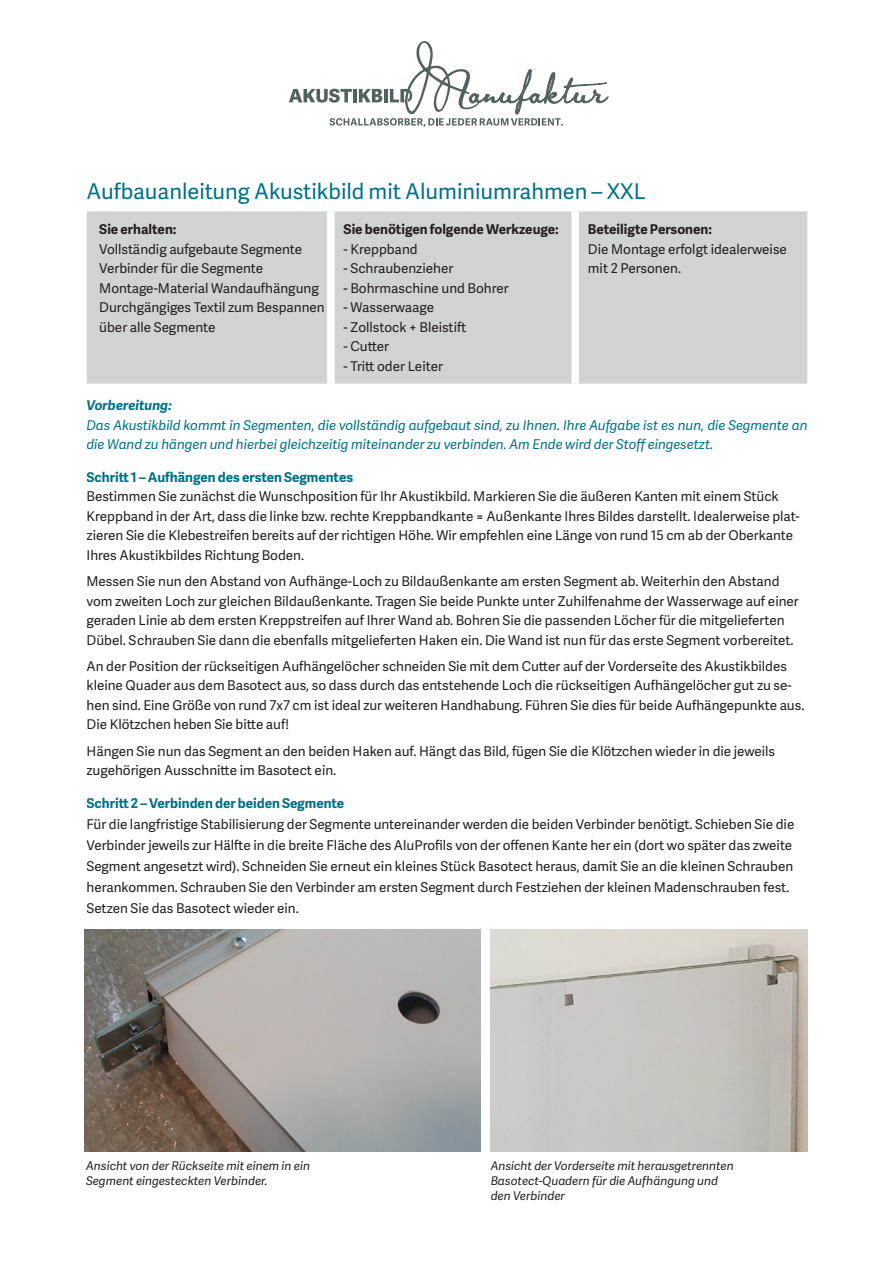
<style>
.page{position:relative;width:893px;height:1263px;background:#fff}
.page>*{position:absolute;margin:0;border:0;box-sizing:border-box;transform-origin:0 0}
.t1{font:21.75px "Adelle Sans";color:#007187}
.t2{font:13.5px/19.5px "Adelle Sans";color:#231f20}
.t3{font:italic 13.5px/19.5px "Adelle Sans";color:#007187}
.t4{font:700 13.5px "Adelle Sans";color:#007187}
.t5{font:700 13.5px "Adelle Sans";color:#231f20}
.t6{font:italic 700 13.5px "Adelle Sans";color:#007187}
.t7{font:italic 12px/15px "Adelle Sans";color:#231f20}
</style>
<div class="page">
<div style="left:88px;top:211px;width:718px;height:173px;background:#d1d2d4"></div>
<div style="left:327px;top:211px;width:8px;height:173px;background:#fff"></div>
<div style="left:571px;top:211px;width:8px;height:173px;background:#fff"></div>
<svg style="left:289px;top:41px;width:319px;height:86px"></svg>
<img style="left:85px;top:929px;width:395px;height:223px">
<img style="left:491px;top:929px;width:316px;height:223px">
<h1 class="t1" style="left:87px;top:175px;width:561px">Aufbauanleitung Akustikbild mit Aluminiumrahmen – XXL</h1>
<p class="t5" style="left:99px;top:220px;width:79px">Sie erhalten:</p>
<p class="t2" style="left:99px;top:239px;width:227px">Vollständig aufgebaute Segmente<br>Verbinder für die Segmente<br>Montage-Material Wandaufhängung<br>Durchgängiges Textil zum Bespannen über alle Segmente</p>
<p class="t5" style="left:588px;top:220px;width:126px">Beteiligte Personen:</p>
<p class="t2" style="left:588px;top:239px;width:200px">Die Montage erfolgt idealerweise mit 2 Personen.</p>
<p class="t5" style="left:344px;top:220px;width:217px">Sie benötigen folgende Werkzeuge:</p>
<p class="t2" style="left:344px;top:239px;width:76px">- Kreppband</p>
<p class="t2" style="left:344px;top:258px;width:111px">- Schraubenzieher</p>
<p class="t2" style="left:344px;top:278px;width:167px">- Bohrmaschine und Bohrer</p>
<p class="t2" style="left:344px;top:297px;width:92px">- Wasserwaage</p>
<p class="t2" style="left:344px;top:317px;width:124px">- Zollstock + Bleistift</p>
<p class="t2" style="left:344px;top:336px;width:47px">- Cutter</p>
<p class="t2" style="left:344px;top:356px;width:101px">- Tritt oder Leiter</p>
<p class="t6" style="left:87px;top:396px;width:87px">Vorbereitung:</p>
<p class="t3" style="left:87px;top:415px;width:722px">Das Akustikbild kommt in Segmenten, die vollständig aufgebaut sind, zu Ihnen. Ihre Aufgabe ist es nun, die Segmente an die Wand zu hängen und hierbei gleichzeitig miteinander zu verbinden. Am Ende wird der Stoff eingesetzt.</p>
<p class="t4" style="left:87px;top:467px;width:268px">Schritt 1 – Aufhängen des ersten Segmentes</p>
<p class="t2" style="left:87px;top:486px;width:715px">Bestimmen Sie zunächst die Wunschposition für Ihr Akustikbild. Markieren Sie die äußeren Kanten mit einem Stück Kreppband in der Art, dass die linke bzw. rechte Kreppbandkante = Außenkante Ihres Bildes darstellt. Idealerweise plat&shy;zieren Sie die Klebestreifen bereits auf der richtigen Höhe. Wir empfehlen eine Länge von rund 15 cm ab der Oberkante Ihres Akustikbildes Richtung Boden.</p>
<p class="t2" style="left:87px;top:571px;width:714px">Messen Sie nun den Abstand von Aufhänge-Loch zu Bildaußenkante am ersten Segment ab. Weiterhin den Abstand vom zweiten Loch zur gleichen Bildaußenkante. Tragen Sie beide Punkte unter Zuhilfenahme der Wasserwage auf einer geraden Linie ab dem ersten Kreppstreifen auf Ihrer Wand ab. Bohren Sie die passenden Löcher für die mitgelieferten Dübel. Schrauben Sie dann die ebenfalls mitgelieferten Haken ein. Die Wand ist nun für das erste Segment vorbereitet.</p>
<p class="t2" style="left:87px;top:656px;width:719px">An der Position der rückseitigen Aufhängelöcher schneiden Sie mit dem Cutter auf der Vorderseite des Akustikbildes kleine Quader aus dem Basotect aus, so dass durch das entstehende Loch die rückseitigen Aufhängelöcher gut zu se&shy;hen sind. Eine Größe von rund 7x7 cm ist ideal zur weiteren Handhabung. Führen Sie dies für beide Aufhängepunkte aus.<br>Die Klötzchen heben Sie bitte auf!</p>
<p class="t2" style="left:87px;top:740px;width:690px">Hängen Sie nun das Segment an den beiden Haken auf. Hängt das Bild, fügen Sie die Klötzchen wieder in die jeweils zugehörigen Ausschnitte im Basotect ein.</p>
<p class="t4" style="left:87px;top:793px;width:259px">Schritt 2 – Verbinden der beiden Segmente</p>
<p class="t2" style="left:87px;top:813px;width:709px;line-height:21px">Für die langfristige Stabilisierung der Segmente untereinander werden die beiden Verbinder benötigt. Schieben Sie die Verbinder jeweils zur Hälfte in die breite Fläche des AluProfils von der offenen Kante her ein (dort wo später das zweite Segment angesetzt wird). Schneiden Sie erneut ein kleines Stück Basotect heraus, damit Sie an die kleinen Schrauben herankommen. Schrauben Sie den Verbinder am ersten Segment durch Festziehen der kleinen Madenschrauben fest.<br>Setzen Sie das Basotect wieder ein.</p>
<p class="t7" style="left:86px;top:1158px;width:225px">Ansicht von der Rückseite mit einem in ein<br>Segment eingesteckten Verbinder.</p>
<p class="t7" style="left:491px;top:1158px;width:244px">Ansicht der Vorderseite mit herausgetrennten<br>Basotect-Quadern für die Aufhängung und den Verbinder</p>
</div>
